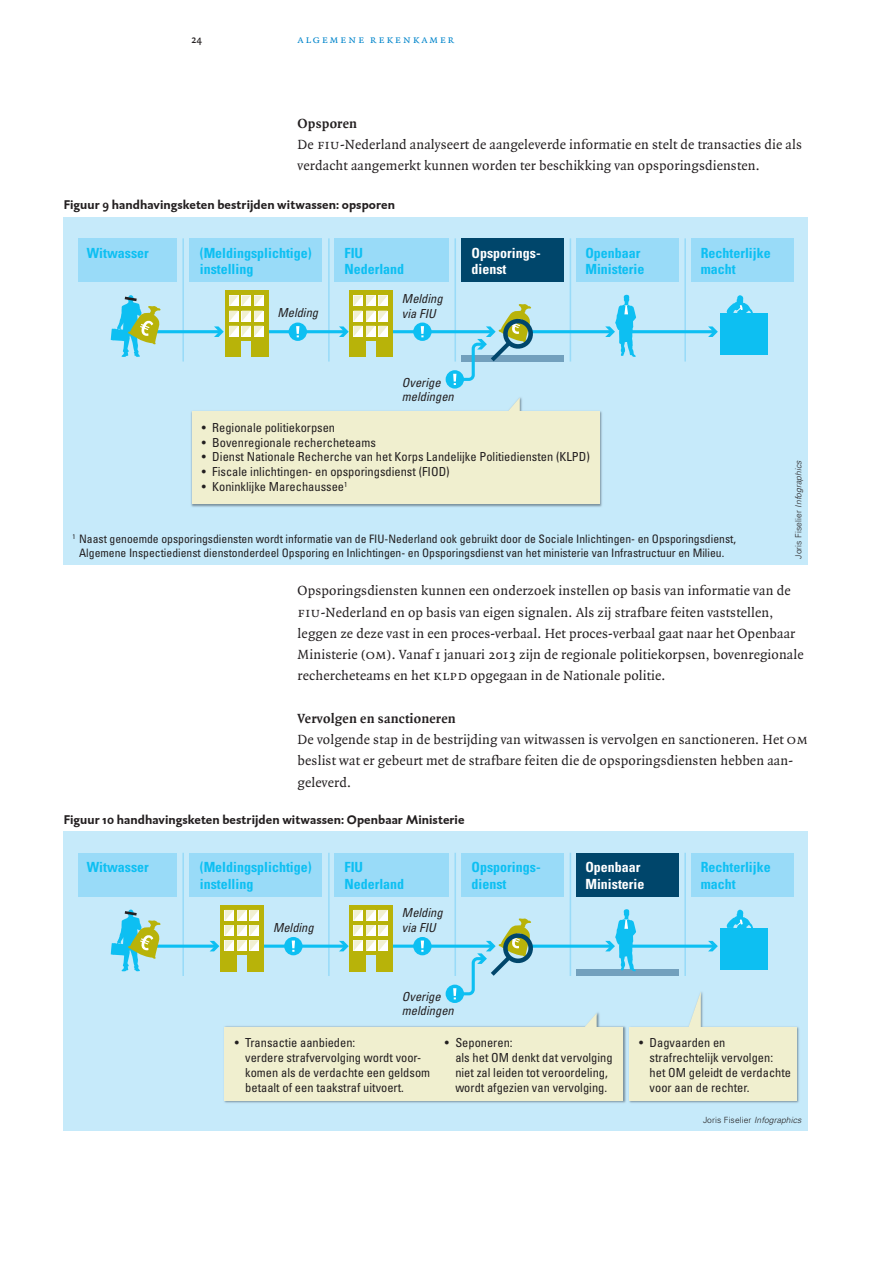
<style>
.page{position:relative;width:893px;height:1263px;background:#fff}
.page>*{position:absolute;margin:0;border:0;box-sizing:border-box;transform-origin:0 0}
._00_Plat{font:14.25px/21.3px "Quadraat";letter-spacing:.01em;color:#231f20}
._02_Vet_tussenkop{font:700 14.25px "Quadraat";letter-spacing:.015em;color:#231f20}
.t1{font:700 condensed 13.95px/16.8px "Univers LT Std";color:#0dbff2}
.t2{font:700 condensed 13.95px/16.8px "Univers LT Std";color:#fff}
._05_Tabel_tekstkader{font:700 12.75px "DTL Caspari ST";letter-spacing:.005em;color:#231f20}
.t3{font:condensed 12.45px/14.9px "Univers LT Std";color:#231f20}
.t4{font:italic condensed 12.45px/14.9px "Univers LT Std";color:#231f20}
.t5{font:condensed 11.7px/14px "Univers LT Std";color:#231f20;text-align:center}
.t6{font:11.25px "Quadraat Small Caps";letter-spacing:.15em;color:#0085cb}
.t7{font:11.25px "DTL Caspari ST";color:#231f20}
.t8{font:300 8.55px "Univers LT Std";letter-spacing:.01em;color:#231f20}
.s1{font-family:"Quadraat Small Caps"}
.s2{font-style:italic}
</style>
<div class="page">
<div style="left:64px;top:217px;width:744px;height:348px;background:#c6eafa"></div>
<img style="left:191px;top:397px;width:411px;height:110px">
<div style="left:192px;top:412px;width:408px;height:92px;background:#f0efcf"></div>
<svg style="left:507px;top:398px;width:13px;height:14px"></svg>
<hr style="left:182px;top:238px;width:2px;height:124px;background:#99dbf8">
<hr style="left:328px;top:238px;width:2px;height:124px;background:#99dbf8">
<hr style="left:454px;top:238px;width:2px;height:124px;background:#99dbf8">
<hr style="left:570px;top:238px;width:1px;height:124px;background:#99dbf8">
<hr style="left:684px;top:238px;width:2px;height:124px;background:#99dbf8">
<div style="left:78px;top:238px;width:98px;height:44px;background:#99dbf8"></div>
<div style="left:189px;top:238px;width:133px;height:44px;background:#99dbf8"></div>
<div style="left:335px;top:238px;width:114px;height:44px;background:#99dbf8"></div>
<div style="left:576px;top:238px;width:103px;height:44px;background:#99dbf8"></div>
<div style="left:461px;top:238px;width:103px;height:44px;background:#00466b"></div>
<div style="left:691px;top:238px;width:103px;height:44px;background:#99dbf8"></div>
<div style="left:461px;top:355px;width:103px;height:7px;background:#72a0bd"></div>
<hr style="left:152px;top:330px;width:68px;height:3px;background:#0dbff2">
<svg style="left:111px;top:295px;width:51px;height:62px"></svg>
<svg style="left:727px;top:295px;width:26px;height:18px"></svg>
<div style="left:720px;top:313px;width:48px;height:42px;background:#0dbff2"></div>
<hr style="left:268px;top:330px;width:77px;height:3px;background:#0dbff2">
<hr style="left:393px;top:330px;width:99px;height:3px;background:#0dbff2">
<hr style="left:531px;top:330px;width:80px;height:3px;background:#0dbff2">
<svg style="left:605px;top:295px;width:31px;height:62px"></svg>
<hr style="left:627px;top:330px;width:87px;height:3px;background:#0dbff2">
<svg style="left:708px;top:326px;width:10px;height:11px"></svg>
<div style="left:225px;top:291px;width:43px;height:66px;background:#b8b309"></div>
<div style="left:242px;top:341px;width:9px;height:17px;background:#c6eafa"></div>
<svg style="left:214px;top:295px;width:49px;height:42px"></svg>
<div style="left:349px;top:291px;width:44px;height:66px;background:#b8b309"></div>
<div style="left:366px;top:341px;width:9px;height:17px;background:#c6eafa"></div>
<svg style="left:339px;top:295px;width:49px;height:42px"></svg>
<div style="left:289px;top:323px;width:18px;height:18px;background:#0dbff2;border-radius:50%"></div>
<svg style="left:296px;top:326px;width:3px;height:11px"></svg>
<div style="left:413px;top:323px;width:19px;height:18px;background:#0dbff2;border-radius:50%"></div>
<svg style="left:421px;top:326px;width:3px;height:11px"></svg>
<div style="left:446px;top:370px;width:18px;height:19px;background:#0dbff2;border-radius:50%"></div>
<svg style="left:453px;top:304px;width:81px;height:81px"></svg>
<div style="left:64px;top:831px;width:744px;height:299px;background:#c6eafa"></div>
<img style="left:629px;top:992px;width:170px;height:111px">
<div style="left:629px;top:1027px;width:168px;height:73px;background:#f0efcf"></div>
<svg style="left:688px;top:992px;width:13px;height:35px"></svg>
<img style="left:224px;top:1012px;width:402px;height:91px">
<div style="left:224px;top:1027px;width:399px;height:73px;background:#f0efcf"></div>
<svg style="left:584px;top:1013px;width:13px;height:14px"></svg>
<hr style="left:182px;top:853px;width:2px;height:123px;background:#99dbf8">
<hr style="left:328px;top:853px;width:2px;height:123px;background:#99dbf8">
<hr style="left:454px;top:853px;width:2px;height:123px;background:#99dbf8">
<hr style="left:570px;top:853px;width:1px;height:123px;background:#99dbf8">
<hr style="left:684px;top:853px;width:2px;height:123px;background:#99dbf8">
<div style="left:78px;top:853px;width:98px;height:43px;background:#99dbf8"></div>
<div style="left:189px;top:853px;width:133px;height:43px;background:#99dbf8"></div>
<div style="left:335px;top:853px;width:114px;height:43px;background:#99dbf8"></div>
<div style="left:576px;top:853px;width:103px;height:43px;background:#00466b"></div>
<div style="left:461px;top:853px;width:103px;height:43px;background:#99dbf8"></div>
<div style="left:691px;top:853px;width:103px;height:43px;background:#99dbf8"></div>
<div style="left:576px;top:970px;width:103px;height:6px;background:#72a0bd"></div>
<svg style="left:162px;top:944px;width:48px;height:4px"></svg>
<svg style="left:210px;top:941px;width:9px;height:10px"></svg>
<svg style="left:111px;top:909px;width:51px;height:62px"></svg>
<svg style="left:727px;top:910px;width:26px;height:18px"></svg>
<div style="left:720px;top:928px;width:48px;height:42px;background:#0dbff2"></div>
<svg style="left:264px;top:944px;width:75px;height:4px"></svg>
<svg style="left:534px;top:944px;width:71px;height:4px"></svg>
<svg style="left:605px;top:909px;width:31px;height:62px"></svg>
<svg style="left:627px;top:944px;width:81px;height:4px"></svg>
<svg style="left:708px;top:941px;width:10px;height:10px"></svg>
<svg style="left:393px;top:944px;width:60px;height:4px"></svg>
<div style="left:221px;top:905px;width:43px;height:66px;background:#b8b309"></div>
<div style="left:237px;top:955px;width:9px;height:17px;background:#c6eafa"></div>
<svg style="left:225px;top:910px;width:34px;height:41px"></svg>
<div style="left:349px;top:905px;width:44px;height:66px;background:#b8b309"></div>
<div style="left:366px;top:955px;width:9px;height:17px;background:#c6eafa"></div>
<svg style="left:339px;top:910px;width:49px;height:41px"></svg>
<div style="left:284px;top:937px;width:19px;height:18px;background:#0dbff2;border-radius:50%"></div>
<svg style="left:292px;top:940px;width:3px;height:12px"></svg>
<div style="left:413px;top:937px;width:19px;height:18px;background:#0dbff2;border-radius:50%"></div>
<svg style="left:421px;top:940px;width:3px;height:12px"></svg>
<div style="left:446px;top:985px;width:18px;height:18px;background:#0dbff2;border-radius:50%"></div>
<svg style="left:453px;top:918px;width:81px;height:81px"></svg>
<p class="t7" style="left:191px;top:32px;width:12px">24</p>
<p class="t6" style="left:298px;top:33px;width:158px">algemene rekenkamer</p>
<p class="_02_Vet_tussenkop" style="left:298px;top:115px;width:61px">Opsporen</p>
<p class="_00_Plat" style="left:298px;top:134px;width:506px">De <span class="s1">fiu</span>-Nederland analyseert de aangeleverde informatie en stelt de transacties die als verdacht aangemerkt kunnen worden ter beschikking van opsporingsdiensten.</p>
<p class="_05_Tabel_tekstkader" style="left:64px;top:196px;width:333px">Figuur 9 handhavingsketen bestrijden witwassen: opsporen</p>
<p class="t1" style="left:200px;top:244px;width:113px">(Meldingsplichtige) instelling</p>
<p class="t1" style="left:87px;top:244px;width:64px">Witwasser</p>
<p class="t1" style="left:344px;top:244px;width:61px">FIU<br>Nederland</p>
<p class="t2" style="left:472px;top:244px;width:71px">Opsporings&shy;dienst</p>
<p class="t1" style="left:585px;top:244px;width:61px">Openbaar<br>Ministerie</p>
<p class="t1" style="left:701px;top:244px;width:71px">Rechterlijke macht</p>
<p class="t4" style="left:277px;top:306px;width:42px">Melding</p>
<p class="t4" style="left:402px;top:291px;width:42px">Melding via FIU</p>
<p class="t4" style="left:402px;top:375px;width:53px;line-height:14px">Overige meldingen</p>
<p class="t3" style="left:202px;top:420px;width:135px">• Regionale politiekorpsen</p>
<p class="t3" style="left:202px;top:434px;width:175px">• Bovenregionale rechercheteams</p>
<p class="t3" style="left:202px;top:449px;width:389px">• Dienst Nationale Recherche van het Korps Landelijke Politiediensten (KLPD)</p>
<p class="t3" style="left:202px;top:464px;width:249px">• Fiscale inlichtingen- en opsporingsdienst (FIOD)</p>
<p class="t3" style="left:202px;top:479px;width:147px">• Koninklijke Marechaussee<sup>1</sup></p>
<p class="t5" style="left:73px;top:531px;width:665px"><sup>1</sup> Naast genoemde opsporingsdiensten wordt informatie van de FIU-Nederland ook gebruikt door de Sociale Inlichtingen- en Opsporingsdienst,<br>Algemene Inspectiedienst dienstonderdeel Opsporing en Inlichtingen- en Opsporingsdienst van het ministerie van Infrastructuur en Milieu.</p>
<p class="t8" style="left:793px;top:558px;width:100px;rotate:-90deg">Joris Fiselier <span class="s2">Infographics</span></p>
<p class="_00_Plat" style="left:298px;top:581px;width:507px">Opsporingsdiensten kunnen een onderzoek instellen op basis van informatie van de <span class="s1">fiu</span>-Nederland en op basis van eigen signalen. Als zij strafbare feiten vaststellen, leggen ze deze vast in een proces-verbaal. Het proces-verbaal gaat naar het Openbaar Ministerie (<span class="s1">om</span>). Vanaf 1 januari 2013 zijn de regionale politiekorpsen, bovenregionale rechercheteams en het <span class="s1">klpd</span> opgegaan in de Nationale politie.</p>
<p class="_02_Vet_tussenkop" style="left:298px;top:711px;width:159px">Vervolgen en sanctioneren</p>
<p class="_00_Plat" style="left:298px;top:729px;width:512px">De volgende stap in de bestrijding van witwassen is vervolgen en sanctioneren. Het <span class="s1">om </span>beslist wat er gebeurt met de strafbare feiten die de opsporingsdiensten hebben aan&shy;geleverd.</p>
<p class="_05_Tabel_tekstkader" style="left:64px;top:812px;width:402px">Figuur 10 handhavingsketen bestrijden witwassen: Openbaar Ministerie</p>
<p class="t1" style="left:200px;top:858px;width:113px">(Meldingsplichtige) instelling</p>
<p class="t1" style="left:87px;top:858px;width:64px">Witwasser</p>
<p class="t1" style="left:344px;top:858px;width:61px">FIU<br>Nederland</p>
<p class="t1" style="left:472px;top:858px;width:71px">Opsporings&shy;dienst</p>
<p class="t2" style="left:585px;top:858px;width:61px">Openbaar<br>Ministerie</p>
<p class="t1" style="left:701px;top:858px;width:71px">Rechterlijke macht</p>
<p class="t4" style="left:273px;top:920px;width:42px">Melding</p>
<p class="t4" style="left:402px;top:905px;width:42px">Melding via FIU</p>
<p class="t4" style="left:402px;top:989px;width:53px;line-height:14px">Overige meldingen</p>
<p class="t3" style="left:245px;top:1035px;width:186px;text-indent:-10px">• Transactie aanbieden:<br>verdere strafvervolging wordt voor&shy;komen als de verdachte een geldsom betaalt of een taakstraf uitvoert.</p>
<p class="t3" style="left:455px;top:1035px;width:159px;text-indent:-10px">• Seponeren:<br>als het OM denkt dat vervolging niet zal leiden tot veroordeling, wordt afgezien van vervolging.</p>
<p class="t3" style="left:650px;top:1035px;width:143px;text-indent:-10px">• Dagvaarden en strafrechtelijk vervolgen: het OM geleidt de verdachte voor aan de rechter.</p>
<p class="t8" style="left:703px;top:1115px;width:100px">Joris Fiselier <span class="s2">Infographics</span></p>
</div>
